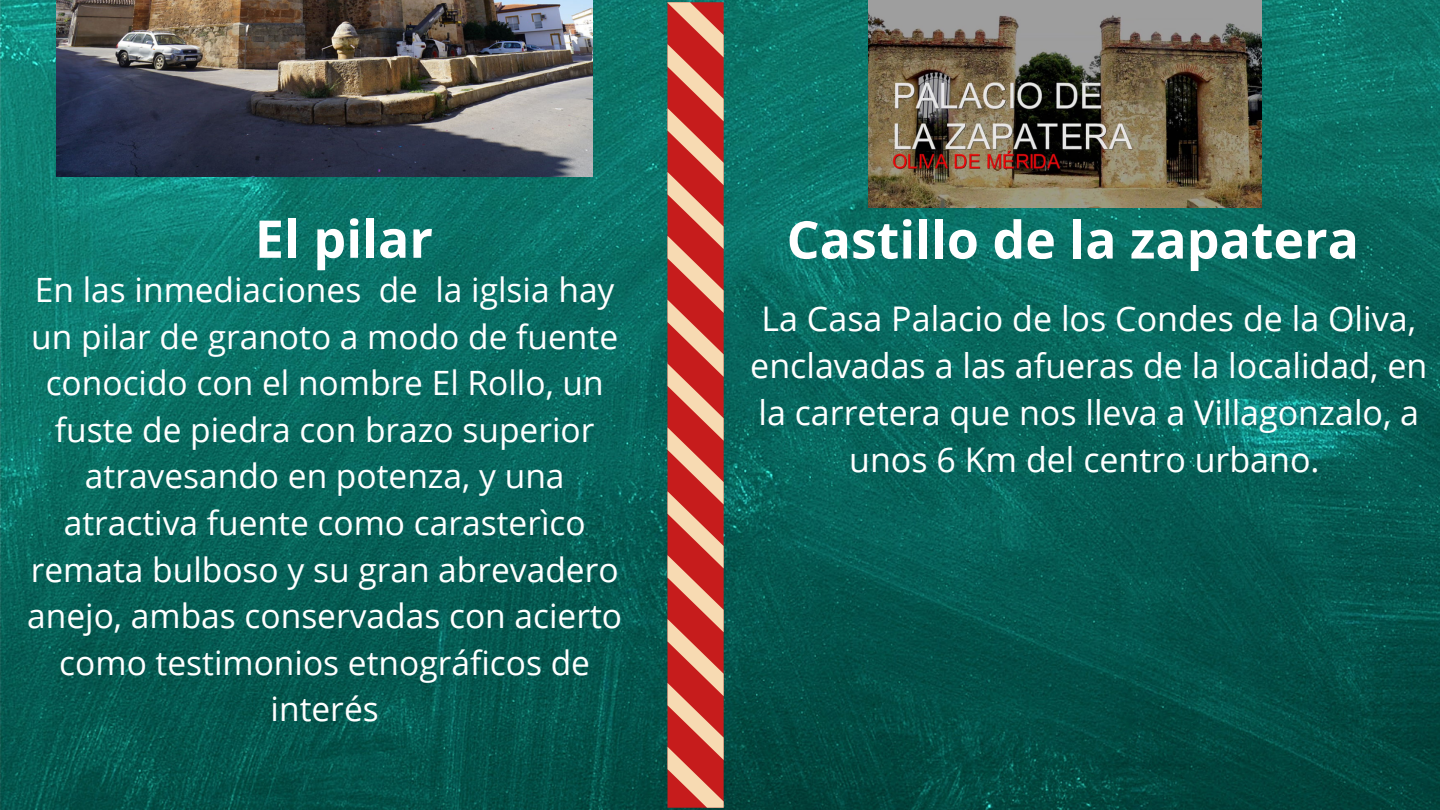
<style>
.page{position:relative;width:1440px;height:810px;background:#fff}
.page>*{position:absolute;margin:0;border:0;box-sizing:border-box;transform-origin:0 0}
.t1{font:700 52px "Open Sans";color:#fff}
.t2{font:700 51.9px "Open Sans";color:#fff}
.t3{font:34px/47.2px "Open Sans";color:#fff;text-align:center}
.t4{font:33.5px/46.6px "Open Sans";color:#fff;text-align:center}
</style>
<div class="page">
<img style="left:0;top:0;width:1440px;height:810px">
<svg style="left:667px;top:2px;width:57px;height:806px;background:#d45e50"></svg>
<img style="left:57px;top:0;width:536px;height:176px">
<img style="left:869px;top:0;width:393px;height:208px">
<p class="t1" style="left:255px;top:202px;width:180px">El pilar</p>
<p class="t2" style="left:787px;top:203px;width:574px">Castillo de la zapatera</p>
<p class="t4" style="left:27px;top:266px;width:596px">En las inmediaciones de la iglsia hay un pilar de granoto a modo de fuente conocido con el nombre El Rollo, un fuste de piedra con brazo superior atravesando en potenza, y una atractiva fuente como carasterìco remata bulboso y su gran abrevadero anejo, ambas conservadas con acierto como testimonios etnográficos de interés</p>
<h1 class="t3" style="left:750px;top:294px;width:678px">La Casa Palacio de los Condes de la Oliva, enclavadas a las afueras de la localidad, en la carretera que nos lleva a Villagonzalo, a unos 6 Km del centro urbano.</h1>
</div>
